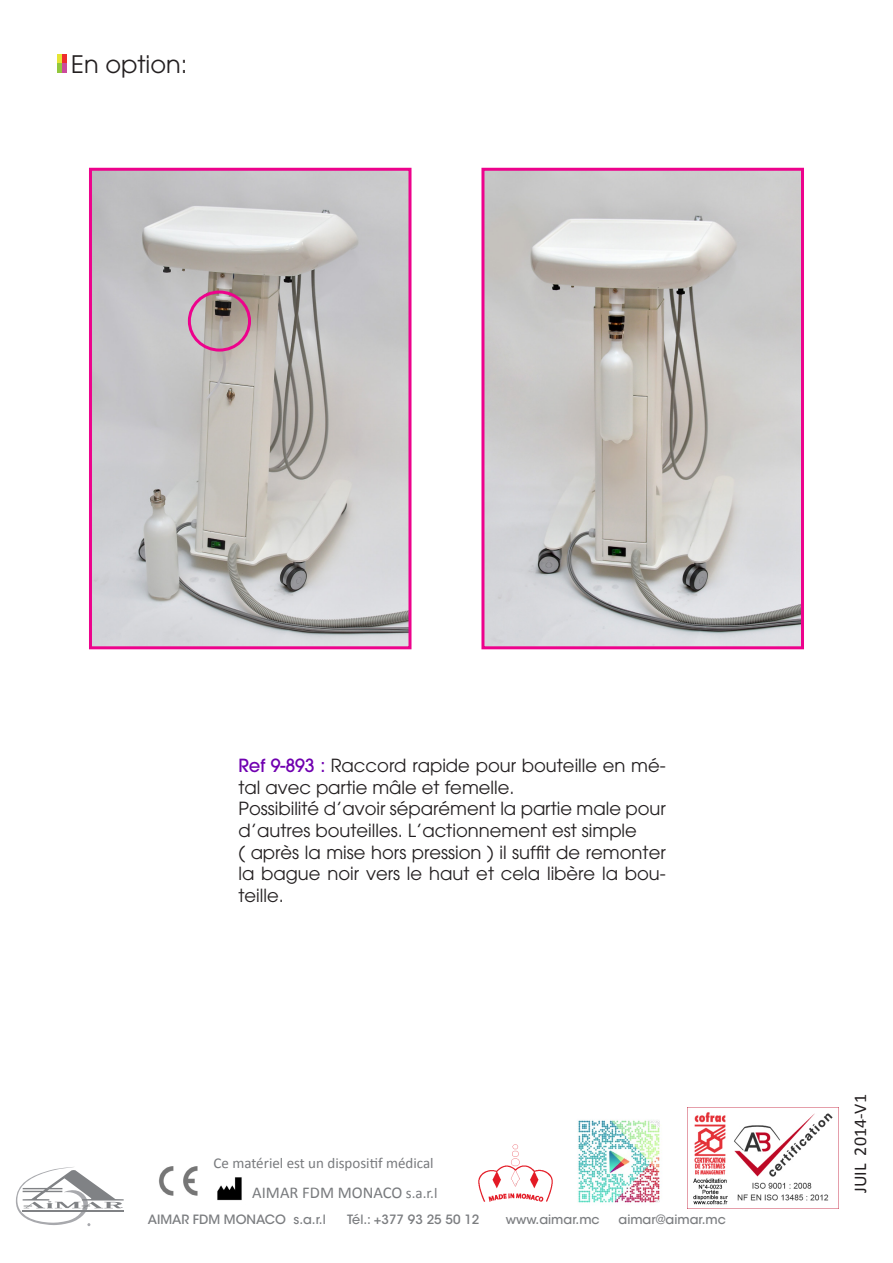
<style>
.page{position:relative;width:893px;height:1263px;background:#fff}
.page>*{position:absolute;margin:0;border:0;box-sizing:border-box;transform-origin:0 0}
.t1{font:24px "Avant Garde LT";color:#231f20}
.t2{font:18px/21.6px "Avant Garde LT";color:#231f20}
.t3{font:18px "Calibri";color:#231f20}
.t4{font:16.5px "Calibri";color:#787a7d}
.t5{font:15px "Calibri";color:#787a7d}
.t6{font:500 12.75px "ITC Avant Garde Std";color:#7b7d80}
.s1{font-weight:500;color:#7000b0}
.s2{font-size:15px}
</style>
<div class="page">
<img style="left:93px;top:172px;width:314px;height:473px">
<div style="left:89px;top:168px;width:322px;height:481px;border:3px solid #ed028c"></div>
<img style="left:485px;top:172px;width:315px;height:473px">
<div style="left:481px;top:168px;width:323px;height:481px;border:3px solid #ed028c"></div>
<img style="left:578px;top:1120px;width:82px;height:83px">
<img style="left:479px;top:1144px;width:74px;height:57px">
<svg style="left:16px;top:1167px;width:108px;height:59px"></svg>
<img style="left:687px;top:1108px;width:152px;height:101px">
<img style="left:159px;top:1166px;width:39px;height:29px">
<img style="left:217px;top:1177px;width:25px;height:24px">
<div style="left:188px;top:291px;width:63px;height:61px;border:3px solid #ed028c;border-radius:50%"></div>
<div style="left:57px;top:54px;width:5px;height:9px;background:#e5e535"></div>
<div style="left:57px;top:63px;width:5px;height:10px;background:#92c73d"></div>
<div style="left:62px;top:54px;width:5px;height:9px;background:#ee2d2e"></div>
<div style="left:62px;top:64px;width:5px;height:9px;background:#cc4a9b"></div>
<p class="t1" style="left:71px;top:50px;width:118px">En option:</p>
<p class="t2" style="left:238px;top:755px;width:429px"><span class="s1">Ref 9-893 :</span> Raccord rapide pour bouteille en mé&shy;tal avec partie mâle et femelle.</p>
<p class="t2" style="left:238px;top:798px;width:429px">Possibilité d’avoir séparément la partie male pour d’autres bouteilles. L’actionnement est simple</p>
<p class="t2" style="left:238px;top:841px;width:429px;text-align:justify">( après la mise hors pression ) il suffit de remonter la bague noir vers le haut et cela libère la bou&shy;teille.</p>
<p class="t5" style="left:214px;top:1154px;width:222px">Ce matériel est un dispositif médical</p>
<p class="t4" style="left:252px;top:1182px;width:187px">AIMAR FDM MONACO <span class="s2">s.a.r.l</span></p>
<p class="t6" style="left:148px;top:1212px;width:180px">AIMAR FDM MONACO s.a.r.l</p>
<p class="t6" style="left:347px;top:1212px;width:134px">Tél.: +377 93 25 50 12</p>
<p class="t6" style="left:506px;top:1212px;width:95px">www.aimar.mc</p>
<p class="t6" style="left:618px;top:1212px;width:109px">aimar@aimar.mc</p>
<p class="t3" style="left:849px;top:1193px;width:100px;rotate:-90deg">JUIL 2014-V1</p>
</div>
